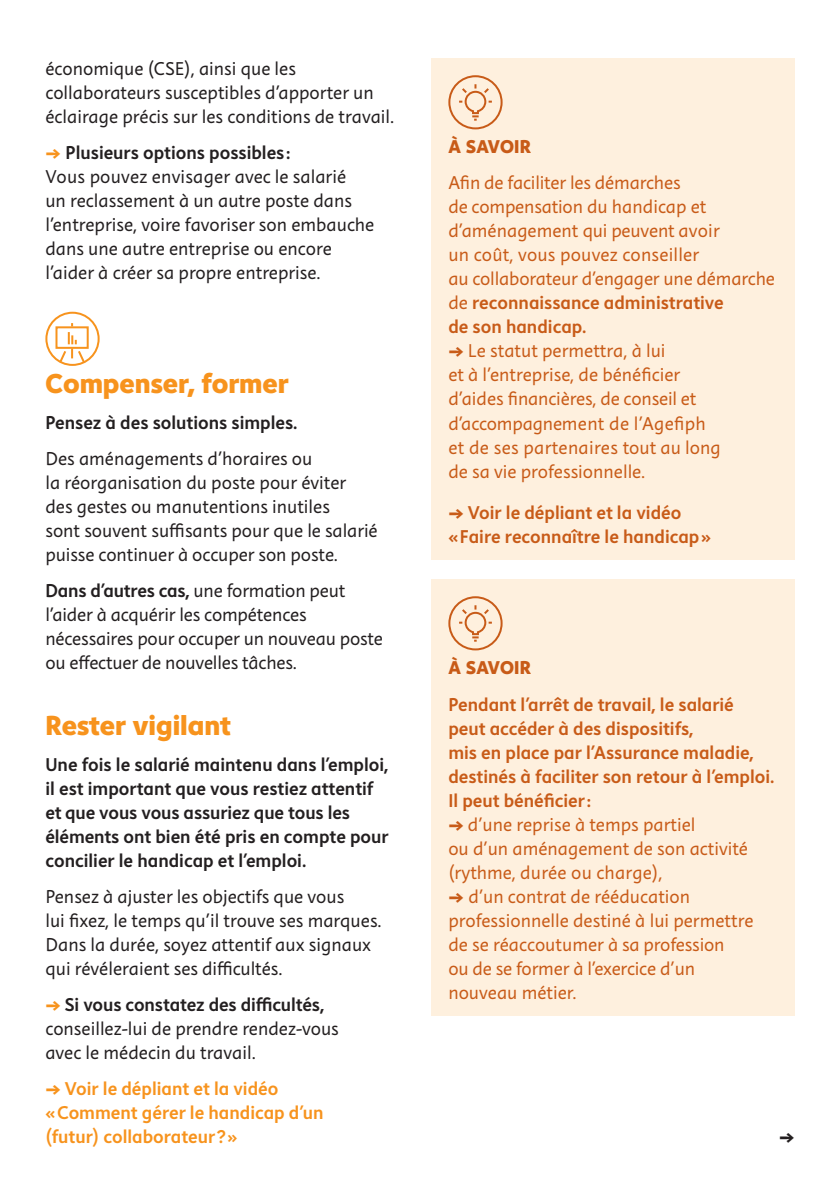
<style>
.page{position:relative;width:840px;height:1191px;background:#fff}
.page>*{position:absolute;margin:0;border:0;box-sizing:border-box;transform-origin:0 0}
.t1{font:800 28px "Instant 5";color:#f7931d}
.t2{font:19px/24px "Instant 3";color:#231f20}
.t3{font:19px/24px "Instant 3";color:#c85b18}
.t4{font:19px/24px "Instant 4 Slow";color:#231f20}
.t5{font:19px/24px "Instant 4 Slow";color:#c85b18}
.t6{font:19px/24px "Instant 4 Slow";color:#f7931d}
.t7{font:800 19px "Instant 5";letter-spacing:.01em;color:#c85b18}
.t8{font:800 19px "Instant 5";color:#231f20}
.s1{font-family:"Instant 5";font-weight:800;color:#f7931d}
.s2{font-family:"Instant 3"}
.s3{font-family:"Instant 5";font-weight:800}
</style>
<div class="page">
<div style="left:431px;top:58px;width:363px;height:502px;background:#fef0de"></div>
<svg style="left:457px;top:82px;width:36px;height:40px"></svg>
<div style="left:448px;top:75px;width:54px;height:54px;border:2px solid #c85b18;border-radius:50%"></div>
<div style="left:431px;top:579px;width:363px;height:437px;background:#fef0de"></div>
<svg style="left:457px;top:603px;width:36px;height:39px"></svg>
<div style="left:448px;top:596px;width:54px;height:54px;border:2px solid #c85b18;border-radius:50%"></div>
<div style="left:55px;top:326px;width:34px;height:23px;border:2px solid #f7931d"></div>
<svg style="left:57px;top:323px;width:30px;height:41px"></svg>
<div style="left:45px;top:312px;width:55px;height:54px;border:2px solid #f7931d;border-radius:50%"></div>
<p class="t2" style="left:45px;top:56px;width:350px">économique (CSE), ainsi que les collaborateurs susceptibles d’apporter un éclairage précis sur les conditions de travail.</p>
<p class="t4" style="left:45px;top:140px;width:246px"><span class="s1">→</span> Plusieurs options possibles :</p>
<p class="t2" style="left:45px;top:164px;width:330px">Vous pouvez envisager avec le salarié<br>un reclassement à un autre poste dans l’entreprise, voire favoriser son embauche dans une autre entreprise ou encore l’aider à créer sa propre entreprise.</p>
<h1 class="t1" style="left:45px;top:363px;width:244px">Compenser, former</h1>
<p class="t4" style="left:45px;top:410px;width:253px">Pensez à des solutions simples.</p>
<p class="t2" style="left:45px;top:446px;width:333px">Des aménagements d’horaires ou<br>la réorganisation du poste pour éviter des gestes ou manutentions inutiles<br>sont souvent suffisants pour que le salarié puisse continuer à occuper son poste.</p>
<p class="t4" style="left:45px;top:578px;width:301px">Dans d’autres cas, <span class="s2">une formation peut</span></p>
<p class="t2" style="left:45px;top:602px;width:339px">l’aider à acquérir les compétences nécessaires pour occuper un nouveau poste ou effectuer de nouvelles tâches.</p>
<h1 class="t1" style="left:45px;top:705px;width:187px">Rester vigilant</h1>
<p class="t4" style="left:45px;top:752px;width:344px">Une fois le salarié maintenu dans l’emploi, il est important que vous restiez attentif et que vous vous assuriez que tous les éléments ont bien été pris en compte pour concilier le handicap et l’emploi.</p>
<p class="t2" style="left:45px;top:884px;width:337px">Pensez à ajuster les objectifs que vous<br>lui fixez, le temps qu’il trouve ses marques.<br>Dans la durée, soyez attentif aux signaux qui révéleraient ses difficultés.</p>
<p class="t4" style="left:45px;top:992px;width:280px"><span class="s1">→</span> Si vous constatez des difficultés,</p>
<p class="t2" style="left:45px;top:1016px;width:295px">conseillez-lui de prendre rendez-vous avec le médecin du travail.</p>
<p class="t6" style="left:45px;top:1076px;width:279px"><span class="s3">→</span> Voir le dépliant et la vidéo<br>« Comment gérer le handicap d’un (futur) collaborateur ? »</p>
<p class="t7" style="left:448px;top:133px;width:84px">À SAVOIR</p>
<p class="t3" style="left:448px;top:171px;width:328px">Afin de faciliter les démarches<br>de compensation du handicap et d’aménagement qui peuvent avoir<br>un coût, vous pouvez conseiller<br>au collaborateur d’engager une démarche</p>
<p class="t5" style="left:448px;top:291px;width:277px"><span class="s2">de</span> reconnaissance administrative de son handicap.</p>
<p class="t3" style="left:448px;top:339px;width:273px"><span class="s3">→</span> Le statut permettra, à lui<br>et à l’entreprise, de bénéficier d’aides financières, de conseil et d’accompagnement de l’Agefiph et de ses partenaires tout au long de sa vie professionnelle.</p>
<p class="t5" style="left:448px;top:500px;width:264px"><span class="s3">→</span> Voir le dépliant et la vidéo<br>« Faire reconnaître le handicap »</p>
<p class="t7" style="left:448px;top:654px;width:84px">À SAVOIR</p>
<p class="t5" style="left:448px;top:692px;width:327px">Pendant l’arrêt de travail, le salarié peut accéder à des dispositifs,<br>mis en place par l’Assurance maladie, destinés à faciliter son retour à l’emploi.<br>Il peut bénéficier :</p>
<p class="t3" style="left:448px;top:812px;width:301px"><span class="s3">→</span> d’une reprise à temps partiel<br>ou d’un aménagement de son activité (rythme, durée ou charge),</p>
<p class="t3" style="left:448px;top:884px;width:306px"><span class="s3">→</span> d’un contrat de rééducation professionnelle destiné à lui permettre de se réaccoutumer à sa profession<br>ou de se former à l’exercice d’un nouveau métier.</p>
<p class="t8" style="left:778px;top:1123px;width:17px">→</p>
</div>
